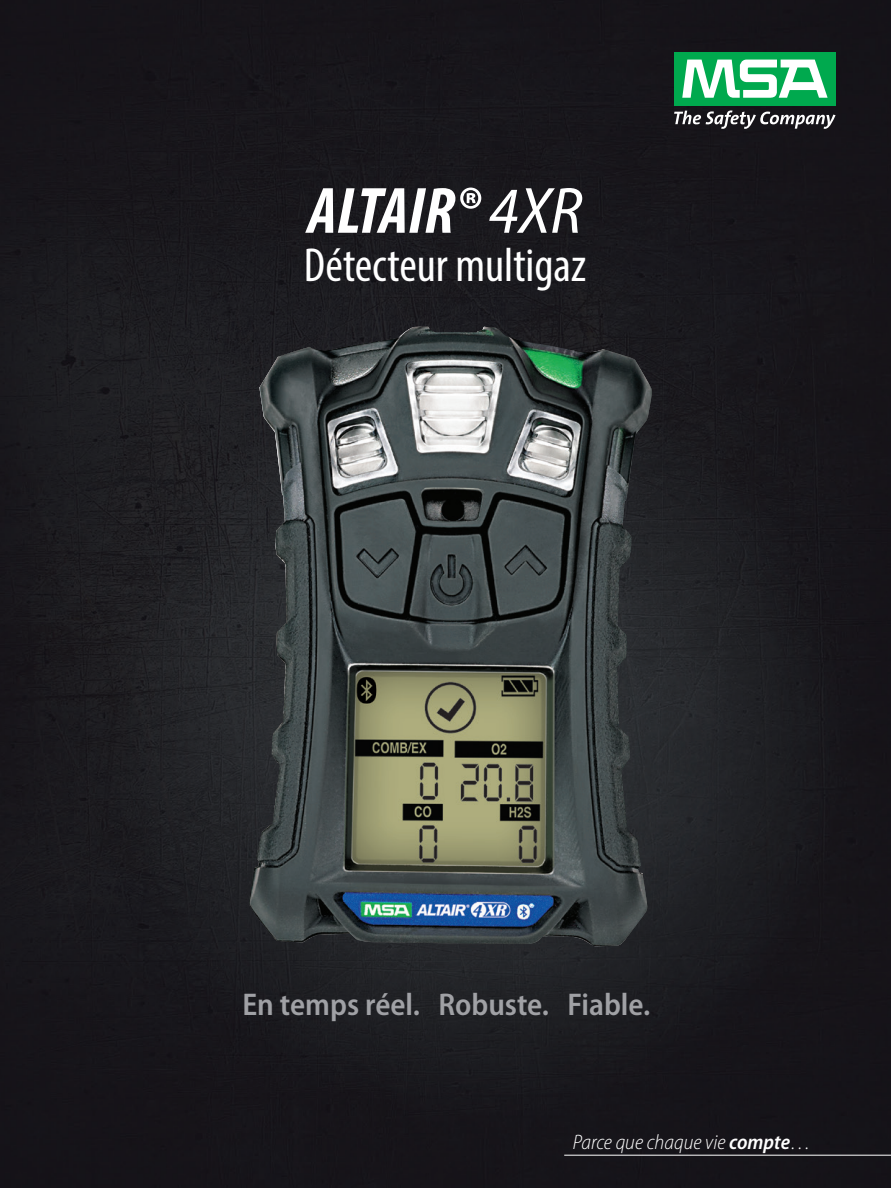
<style>
.page{position:relative;width:891px;height:1188px;background:#fff}
.page>*{position:absolute;margin:0;border:0;box-sizing:border-box;transform-origin:0 0}
.t1{font:italic 700 condensed 66px "Myriad Pro";color:#fff}
.t2{font:condensed 48px "Myriad Pro";color:#fff}
.t3{font:600 semi-condensed 31.5px "Myriad Pro";color:#a0a1a5}
.t4{font:italic 300 semi-condensed 21px "Myriad Pro";color:#fff}
.s1{font-weight:400;font-stretch:semi-condensed}
.s2{font-weight:600}
</style>
<div class="page">
<img style="left:0;top:0;width:891px;height:1188px">
<img style="left:249px;top:327px;width:403px;height:619px">
<div style="left:674px;top:52px;width:162px;height:53px;background:#00a94e"></div>
<svg style="left:682px;top:60px;width:145px;height:38px"></svg>
<svg style="left:674px;top:110px;width:161px;height:19px"></svg>
<hr style="left:564px;top:1155px;width:327px;height:1px;background:#fff">
<h1 class="t1" style="left:307px;top:170px;width:276px">ALTAIR® <span class="s1">4XR</span></h1>
<h2 class="t2" style="left:304px;top:236px;width:284px">Détecteur multigaz</h2>
<p class="t3" style="left:242px;top:987px;width:410px">En temps réel. Robuste. Fiable.</p>
<p class="t4" style="left:573px;top:1131px;width:240px">Parce que chaque vie <span class="s2">compte</span>…</p>
</div>
